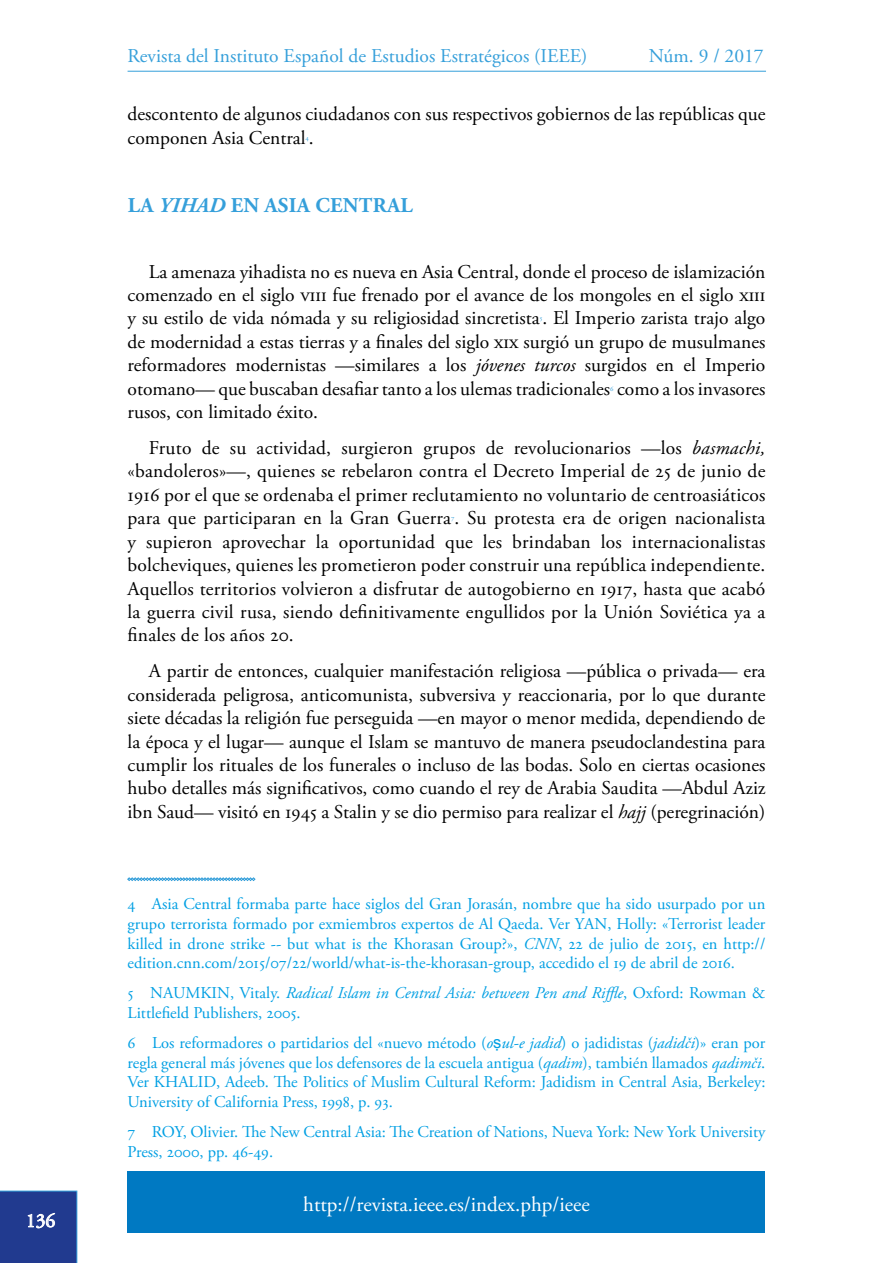
<style>
.page{position:relative;width:893px;height:1263px;background:#fff}
.page>*{position:absolute;margin:0;border:0;box-sizing:border-box;transform-origin:0 0}
.t1{font:21px "Adobe Garamond Pro";color:#fff}
.IEEE_Apartado1{font:700 21px "Adobe Garamond Pro";letter-spacing:.015em;color:#359fda}
.IEEE_parrafoNormal{font:19.5px/23.4px "Adobe Garamond Pro";color:#000;text-align:justify}
.t2{font:19.5px "Adobe Garamond Pro";color:#359fda}
.t3{font:19.5px "Adobe Garamond Pro";color:#fff}
.IEEE_notasPie{font:16.5px/19.8px "Adobe Garamond Pro";color:#009fe3;text-align:justify}
.IEEE_parrafoNormal-2{font:7.05px "Adobe Garamond Pro";color:#359fda}
.s1{font-style:italic}
.s2{font-family:"Arial"}
</style>
<div class="page">
<div style="left:128px;top:1171px;width:637px;height:62px;background:#0079c2"></div>
<hr style="left:128px;top:71px;width:638px;height:1px;background:#359fda">
<svg style="left:0;top:1191px;width:77px;height:72px;background:#274093"></svg>
<svg style="left:127px;top:877px;width:128px;height:4px"></svg>
<p class="t3" style="left:26px;top:1209px;width:31px">136</p>
<p class="t2" style="left:128px;top:44px;width:461px">Revista del Instituto Español de Estudios Estratégicos (IEEE)</p>
<p class="t2" style="left:649px;top:44px;width:116px">Núm. 9 / 2017</p>
<p class="IEEE_parrafoNormal" style="left:128px;top:103px;width:639px">descontento de algunos ciudadanos con sus respectivos gobiernos de las repúblicas que componen Asia Central .</p>
<p class="IEEE_parrafoNormal-2" style="left:306px;top:133px;width:5px">4</p>
<p class="IEEE_Apartado1" style="left:128px;top:193px;width:286px">LA <span class="s1">YIHAD</span> EN ASIA CENTRAL</p>
<p class="IEEE_parrafoNormal" style="left:128px;top:260px;width:639px;text-indent:21px">La amenaza yihadista no es nueva en Asia Central, donde el proceso de islamización comenzado en el siglo viii fue frenado por el avance de los mongoles en el siglo xiii y su estilo de vida nómada y su religiosidad sincretista. El Imperio zarista trajo algo</p>
<p class="IEEE_parrafoNormal-2" style="left:540px;top:314px;width:4px">5</p>
<p class="IEEE_parrafoNormal" style="left:128px;top:330px;width:639px">de modernidad a estas tierras y a finales del siglo xix surgió un grupo de musulmanes reformadores modernistas —similares a los <span class="s1">jóvenes turcos</span> surgidos en el Imperio otomano— que buscaban desafiar tanto a los ulemas tradicionales como a los invasores</p>
<p class="IEEE_parrafoNormal-2" style="left:610px;top:384px;width:5px">6</p>
<p class="IEEE_parrafoNormal" style="left:128px;top:401px;width:192px">rusos, con limitado éxito.</p>
<p class="IEEE_parrafoNormal" style="left:128px;top:437px;width:639px;text-indent:21px">Fruto de su actividad, surgieron grupos de revolucionarios —los <span class="s1">basmachi, </span>«bandoleros»—, quienes se rebelaron contra el Decreto Imperial de 25 de junio de 1916 por el que se ordenaba el primer reclutamiento no voluntario de centroasiáticos para que participaran en la Gran Guerra . Su protesta era de origen nacionalista</p>
<p class="IEEE_parrafoNormal-2" style="left:451px;top:514px;width:5px">7</p>
<p class="IEEE_parrafoNormal" style="left:128px;top:530px;width:639px">y supieron aprovechar la oportunidad que les brindaban los internacionalistas bolcheviques, quienes les prometieron poder construir una república independiente.<br>Aquellos territorios volvieron a disfrutar de autogobierno en 1917, hasta que acabó la guerra civil rusa, siendo definitivamente engullidos por la Unión Soviética ya a finales de los años 20.</p>
<p class="IEEE_parrafoNormal" style="left:128px;top:660px;width:639px;text-indent:21px">A partir de entonces, cualquier manifestación religiosa —pública o privada— era considerada peligrosa, anticomunista, subversiva y reaccionaria, por lo que durante siete décadas la religión fue perseguida —en mayor o menor medida, dependiendo de la época y el lugar— aunque el Islam se mantuvo de manera pseudoclandestina para cumplir los rituales de los funerales o incluso de las bodas. Solo en ciertas ocasiones hubo detalles más significativos, como cuando el rey de Arabia Saudita —Abdul Aziz ibn Saud— visitó en 1945 a Stalin y se dio permiso para realizar el <span class="s1">hajj</span> (peregrinación)</p>
<p class="IEEE_notasPie" style="left:128px;top:894px;width:639px">4 Asia Central formaba parte hace siglos del Gran Jorasán, nombre que ha sido usurpado por un grupo terrorista formado por exmiembros expertos de Al Qaeda. Ver YAN, Holly: «Terrorist leader killed in drone strike -- but what is the Khorasan Group?», <span class="s1">CNN</span>, 22 de julio de 2015, en http:// edition.cnn.com/2015/07/22/world/what-is-the-khorasan-group, accedido el 19 de abril de 2016.</p>
<p class="IEEE_notasPie" style="left:128px;top:983px;width:639px">5 NAUMKIN, Vitaly. <span class="s1">Radical Islam in Central Asia: between Pen and Riffle</span>, Oxford: Rowman &amp;<br>Littlefield Publishers, 2005.</p>
<p class="IEEE_notasPie" style="left:128px;top:1033px;width:639px">6 Los reformadores o partidarios del «nuevo método (<span class="s1">o</span><span class="s2">ṣ</span><span class="s1">ul-e jadid</span>) o jadidistas (<span class="s1">jadidči</span>)» eran por regla general más jóvenes que los defensores de la escuela antigua (<span class="s1">qadim</span>), también llamados <span class="s1">qadimči</span>.<br>Ver KHALID, Adeeb. The Politics of Muslim Cultural Reform: Jadidism in Central Asia, Berkeley:<br>University of California Press, 1998, p. 93.</p>
<p class="IEEE_notasPie" style="left:128px;top:1122px;width:639px">7 ROY, Olivier. The New Central Asia: The Creation of Nations, Nueva York: New York University<br>Press, 2000, pp. 46-49.</p>
<p class="t1" style="left:303px;top:1191px;width:288px">http://revista.ieee.es/index.php/ieee</p>
</div>
